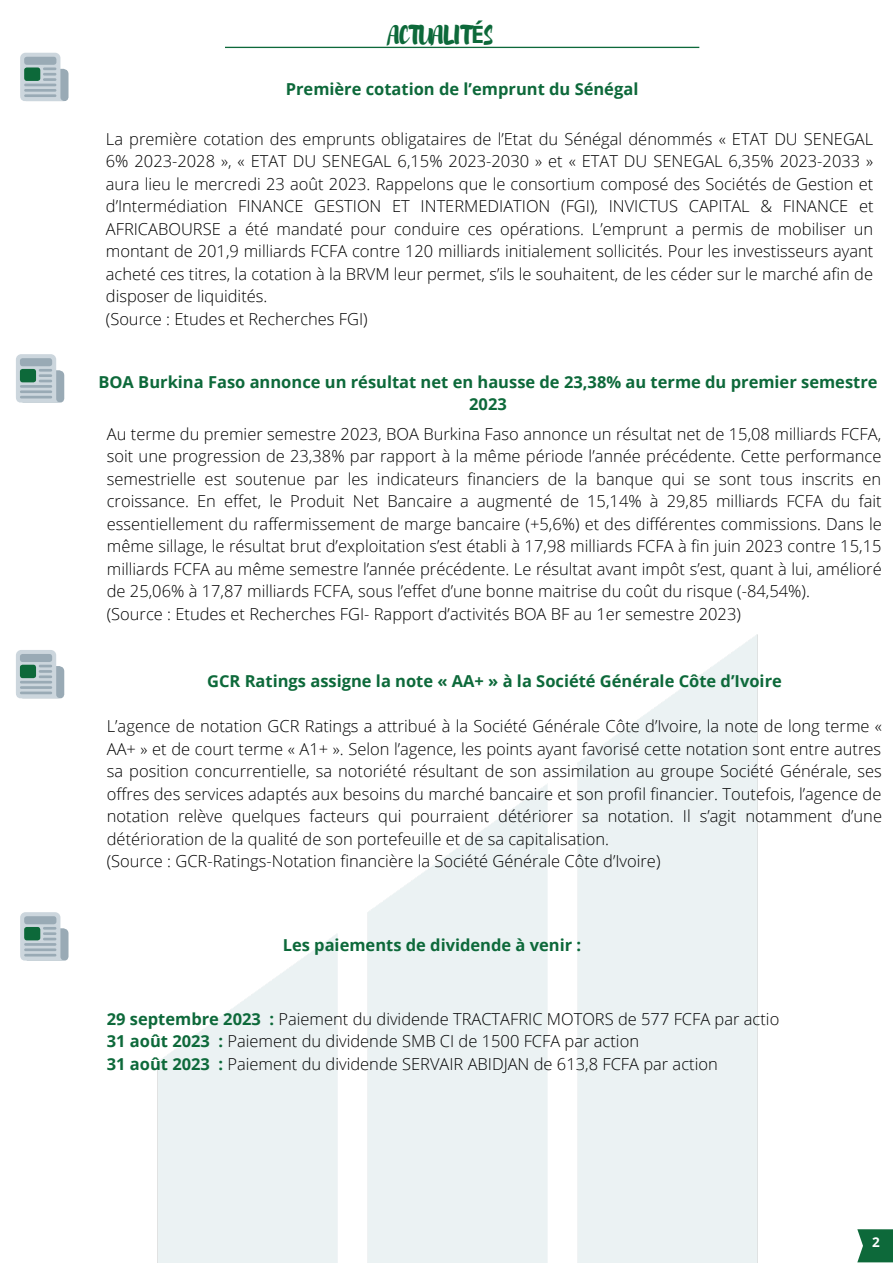
<style>
.page{position:relative;width:893px;height:1264px;background:#fff}
.page>*{position:absolute;margin:0;border:0;box-sizing:border-box;transform-origin:0 0}
.t1{font:24px "Brusher";letter-spacing:-.01em;color:#0d693a}
.t2{font:300 16.5px/22.5px "Open Sans";color:#000;text-align:justify}
.t3{font:700 16.5px/22.5px "Open Sans";color:#0d693a;text-align:center}
.t4{font:700 13.5px "Open Sans";color:#fff}
.s1{font-family:"Noto Sans";font-weight:700}
.s2{font-weight:700;color:#0d693a}
</style>
<div class="page">
<svg style="left:225px;top:47px;width:474px;height:1px"></svg>
<svg style="left:857px;top:1229px;width:35px;height:33px"></svg>
<svg style="left:20px;top:53px;width:48px;height:48px;background:#bac6ce"></svg>
<div style="left:24px;top:67px;width:16px;height:14px;background:#0d693a;border-radius:3px"></div>
<svg style="left:16px;top:354px;width:48px;height:48px;background:#bac6ce"></svg>
<div style="left:20px;top:369px;width:16px;height:13px;background:#0d693a;border-radius:3px"></div>
<svg style="left:20px;top:912px;width:48px;height:48px;background:#bac6ce"></svg>
<div style="left:24px;top:927px;width:16px;height:13px;background:#0d693a;border-radius:3px"></div>
<svg style="left:16px;top:650px;width:48px;height:48px;background:#bac6ce"></svg>
<div style="left:20px;top:664px;width:16px;height:14px;background:#0d693a;border-radius:3px"></div>
<p class="t1" style="left:389px;top:19px;width:106px">ACTUALIT<span class="s1">É</span>S</p>
<p class="t3" style="left:286px;top:77px;width:354px">Première cotation de l’emprunt du Sénégal</p>
<p class="t2" style="left:106px;top:127px;width:769px">La première cotation des emprunts obligataires de l’Etat du Sénégal dénommés « ETAT DU SENEGAL 6% 2023-2028 », « ETAT DU SENEGAL 6,15% 2023-2030 » et « ETAT DU SENEGAL 6,35% 2023-2033 » aura lieu le mercredi 23 août 2023. Rappelons que le consortium composé des Sociétés de Gestion et d’Intermédiation FINANCE GESTION ET INTERMEDIATION (FGI), INVICTUS CAPITAL &amp; FINANCE et AFRICABOURSE a été mandaté pour conduire ces opérations. L’emprunt a permis de mobiliser un montant de 201,9 milliards FCFA contre 120 milliards initialement sollicités. Pour les investisseurs ayant acheté ces titres, la cotation à la BRVM leur permet, s’ils le souhaitent, de les céder sur le marché afin de disposer de liquidités.</p>
<p class="t2" style="left:106px;top:307px;width:263px">(Source : Etudes et Recherches FGI)</p>
<p class="t3" style="left:98px;top:370px;width:780px">BOA Burkina Faso annonce un résultat net en hausse de 23,38% au terme du premier semestre<br>2023</p>
<p class="t2" style="left:107px;top:422px;width:776px">Au terme du premier semestre 2023, BOA Burkina Faso annonce un résultat net de 15,08 milliards FCFA, soit une progression de 23,38% par rapport à la même période l’année précédente. Cette performance semestrielle est soutenue par les indicateurs financiers de la banque qui se sont tous inscrits en croissance. En effet, le Produit Net Bancaire a augmenté de 15,14% à 29,85 milliards FCFA du fait essentiellement du raffermissement de marge bancaire (+5,6%) et des différentes commissions. Dans le même sillage, le résultat brut d’exploitation s’est établi à 17,98 milliards FCFA à fin juin 2023 contre 15,15 milliards FCFA au même semestre l’année précédente. Le résultat avant impôt s’est, quant à lui, amélioré de 25,06% à 17,87 milliards FCFA, sous l’effet d’une bonne maitrise du coût du risque (-84,54%).</p>
<p class="t2" style="left:107px;top:602px;width:635px">(Source : Etudes et Recherches FGI- Rapport d’activités BOA BF au 1er semestre 2023)</p>
<p class="t3" style="left:207px;top:669px;width:576px">GCR Ratings assigne la note « AA+ » à la Société Générale Côte d’Ivoire</p>
<p class="t2" style="left:107px;top:714px;width:776px">L’agence de notation GCR Ratings a attribué à la Société Générale Côte d’Ivoire, la note de long terme « AA+ » et de court terme « A1+ ». Selon l’agence, les points ayant favorisé cette notation sont entre autres sa position concurrentielle, sa notoriété résultant de son assimilation au groupe Société Générale, ses offres des services adaptés aux besoins du marché bancaire et son profil financier. Toutefois, l’agence de notation relève quelques facteurs qui pourraient détériorer sa notation. Il s’agit notamment d’une détérioration de la qualité de son portefeuille et de sa capitalisation.</p>
<p class="t2" style="left:107px;top:849px;width:555px">(Source : GCR-Ratings-Notation financière la Société Générale Côte d’Ivoire)</p>
<p class="t3" style="left:283px;top:933px;width:300px">Les paiements de dividende à venir :</p>
<p class="t2" style="left:107px;top:1007px;width:674px"><span class="s2">29 septembre 2023 :</span> Paiement du dividende TRACTAFRIC MOTORS de 577 FCFA par actio</p>
<p class="t2" style="left:107px;top:1029px;width:533px"><span class="s2">31 août 2023 :</span> Paiement du dividende SMB CI de 1500 FCFA par action</p>
<p class="t2" style="left:107px;top:1052px;width:612px"><span class="s2">31 août 2023 :</span> Paiement du dividende SERVAIR ABIDJAN de 613,8 FCFA par action</p>
<p class="t4" style="left:872px;top:1232px;width:9px">2</p>
</div>
